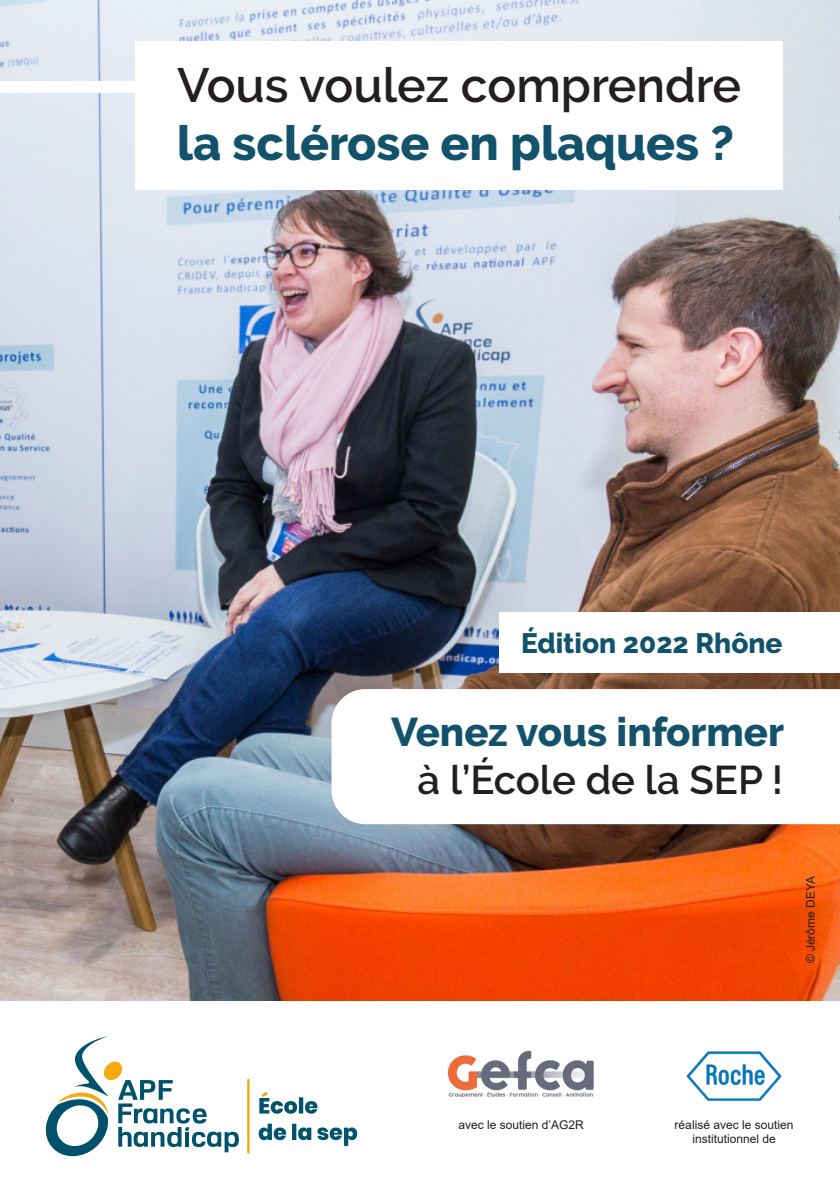
<style>
.page{position:relative;width:840px;height:1191px;background:#fff}
.page>*{position:absolute;margin:0;border:0;box-sizing:border-box;transform-origin:0 0}
.t1{font:600 48px/57.6px "Raleway";color:#231f20}
.t2{font:800 40px "Raleway";color:#12536b}
.t3{font:600 40px "Raleway";color:#231f20}
.t4{font:800 28px "Raleway";color:#12536b}
.t5{font:12px/14.4px "Arial";color:#231f20;text-align:center}
.s1{font-weight:800;color:#12536b}
</style>
<div class="page">
<img style="left:0;top:0;width:839px;height:1001px">
<div style="left:0;top:81px;width:155px;height:12px;background:#fff"></div>
<svg style="left:135px;top:41px;width:647px;height:148px"></svg>
<svg style="left:331px;top:689px;width:508px;height:135px"></svg>
<div style="left:499px;top:612px;width:340px;height:60px;background:#fff"></div>
<svg style="left:45px;top:1036px;width:194px;height:120px"></svg>
<svg style="left:247px;top:1078px;width:2px;height:75px"></svg>
<svg style="left:258px;top:1123px;width:99px;height:22px"></svg>
<svg style="left:259px;top:1091px;width:58px;height:22px"></svg>
<img style="left:447px;top:1050px;width:147px;height:48px">
<img style="left:686px;top:1051px;width:96px;height:50px">
<p class="t1" style="left:177px;top:56px;width:565px">Vous voulez comprendre <span class="s1">la sclérose en plaques ?</span></p>
<p class="t4" style="left:521px;top:627px;width:262px">Édition 2022 Rhône</p>
<p class="t2" style="left:391px;top:709px;width:394px">Venez vous informer</p>
<p class="t3" style="left:417px;top:756px;width:367px">à l’École de la SEP !</p>
<p class="t5" style="left:802px;top:963px;width:89px;rotate:-90deg">© Jérôme DEYA</p>
<p class="t5" style="left:458px;top:1117px;width:127px">avec le soutien d’AG2R</p>
<p class="t5" style="left:674px;top:1117px;width:120px">réalisé avec le soutien institutionnel de</p>
</div>
